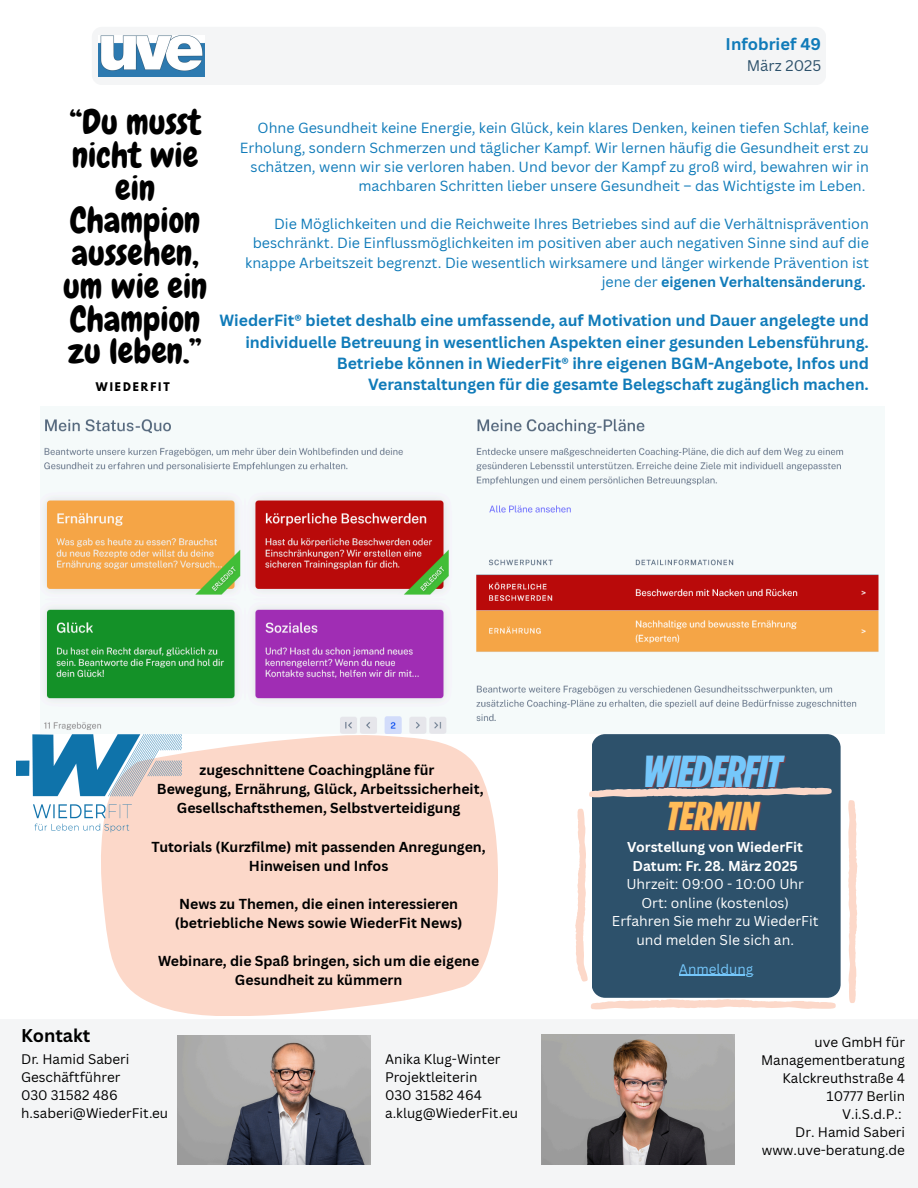
<style>
.page{position:relative;width:918px;height:1188px;background:#fff}
.page>*{position:absolute;margin:0;border:0;box-sizing:border-box;transform-origin:0 0}
.t1{font:italic 900 44.55px "Gotham Condensed";letter-spacing:-.025em;color:#75c7fb}
.t2{font:italic 900 40.05px "Gotham Condensed";color:#ffbd59}
.t3{font:34.5px/32.7px "Chewy";color:#000;text-align:center}
.t4{font:700 18px "Canva Sans";color:#000}
.t5{font:700 16.5px "Canva Sans";color:#107bb9}
.t6{font:700 15.75px/21.5px "Canva Sans";color:#107bb9;text-align:right}
.t7{font:15px "Canva Sans";color:#2d516b}
.t8{font:14.25px/19.2px "Canva Sans";color:#107bb9;text-align:right}
.t9{font:700 14.1px/19.2px "Canva Sans";color:#000;text-align:center}
.t10{font:13.95px/18.6px "Canva Sans";color:#fff;text-align:center}
.t11{font:700 13.95px "Canva Sans";color:#fff}
.t12{font:13.5px/18px "Canva Sans";color:#000;text-align:right}
.t13{font:13.5px "Canva Sans";color:#75c7fb}
.t14{font:700 10.65px "League Spartan";letter-spacing:.18em;color:#000}
.s1{font-weight:700}
</style>
<div class="page">
<div style="left:0;top:1020px;width:918px;height:168px;background:#f4f5f6"></div>
<div style="left:92px;top:27px;width:734px;height:58px;background:#f4f5f6;border-radius:10px"></div>
<img style="left:99px;top:35px;width:105px;height:42px">
<img style="left:541px;top:1035px;width:194px;height:129px">
<div style="left:592px;top:734px;width:249px;height:53px;background:#2d516b"></div>
<svg style="left:575px;top:787px;width:283px;height:223px;background:#566f83"></svg>
<svg style="left:101px;top:735px;width:397px;height:281px;background:#fcdbce"></svg>
<img style="left:17px;top:734px;width:164px;height:98px">
<img style="left:42px;top:418px;width:837px;height:315px">
<img style="left:177px;top:1035px;width:194px;height:129px">
<hr style="left:679px;top:975px;width:74px;height:1px;background:#75c7fb">
<p class="t5" style="left:726px;top:32px;width:97px">Infobrief 49</p>
<p class="t7" style="left:747px;top:55px;width:76px">März 2025</p>
<p class="t3" style="left:63px;top:106px;width:146px">“Du musst nicht wie ein<br>Champion aussehen, um wie ein<br>Champion zu leben.”</p>
<p class="t14" style="left:96px;top:381px;width:75px">WIEDERFIT</p>
<h3 class="t8" style="left:240px;top:118px;width:631px">Ohne Gesundheit keine Energie, kein Glück, kein klares Denken, keinen tiefen Schlaf, keine Erholung, sondern Schmerzen und täglicher Kampf. Wir lernen häufig die Gesundheit erst zu schätzen, wenn wir sie verloren haben. Und bevor der Kampf zu groß wird, bewahren wir in machbaren Schritten lieber unsere Gesundheit – das Wichtigste im Leben.</h3>
<p class="t8" style="left:245px;top:214px;width:625px">Die Möglichkeiten und die Reichweite Ihres Betriebes sind auf die Verhältnisprävention beschränkt. Die Einflussmöglichkeiten im positiven aber auch negativen Sinne sind auf die knappe Arbeitszeit begrenzt. Die wesentlich wirksamere und länger wirkende Prävention ist jene der <span class="s1">eigenen Verhaltensänderung.</span></p>
<p class="t6" style="left:220px;top:309px;width:651px">WiederFit® bietet deshalb eine umfassende, auf Motivation und Dauer angelegte und individuelle Betreuung in wesentlichen Aspekten einer gesunden Lebensführung.<br>Betriebe können in WiederFit® ihre eigenen BGM-Angebote, Infos und Veranstaltungen für die gesamte Belegschaft zugänglich machen.</p>
<h4 class="t9" style="left:200px;top:760px;width:236px">zugeschnittene Coachingpläne für</h4>
<h2 class="t9" style="left:157px;top:779px;width:328px">Bewegung, Ernährung, Glück, Arbeitssicherheit,<br>Gesellschaftsthemen, Selbstverteidigung</h2>
<h6 class="t9" style="left:152px;top:837px;width:336px">Tutorials (Kurzfilme) mit passenden Anregungen,<br>Hinweisen und Infos</h6>
<h6 class="t9" style="left:179px;top:894px;width:281px">News zu Themen, die einen interessieren</h6>
<h5 class="t9" style="left:175px;top:913px;width:289px">(betriebliche News sowie WiederFit News)</h5>
<p class="t9" style="left:158px;top:951px;width:323px">Webinare, die Spaß bringen, sich um die eigene<br>Gesundheit zu kümmern</p>
<p class="t4" style="left:21px;top:1023px;width:71px">Kontakt</p>
<p class="t12" style="left:21px;top:1050px;width:110px">Dr. Hamid Saberi</p>
<p class="t12" style="left:21px;top:1068px;width:101px">Geschäftführer</p>
<p class="t12" style="left:21px;top:1086px;width:98px">030 31582 486</p>
<p class="t12" style="left:21px;top:1104px;width:149px">h.saberi@WiederFit.eu</p>
<p class="t12" style="left:385px;top:1050px;width:117px">Anika Klug-Winter</p>
<p class="t12" style="left:385px;top:1068px;width:94px">Projektleiterin</p>
<h1 class="t12" style="left:385px;top:1086px;width:98px">030 31582 464</h1>
<p class="t12" style="left:385px;top:1104px;width:134px">a.klug@WiederFit.eu</p>
<p class="t1" style="left:643px;top:744px;width:140px">WIEDERFIT</p>
<h2 class="t2" style="left:666px;top:791px;width:94px">TERMIN</h2>
<p class="t11" style="left:627px;top:837px;width:177px">Vorstellung von WiederFit</p>
<p class="t11" style="left:632px;top:856px;width:167px">Datum: Fr. 28. März 2025</p>
<p class="t10" style="left:626px;top:875px;width:179px">Uhrzeit: 09:00 - 10:00 Uhr</p>
<p class="t10" style="left:641px;top:893px;width:149px">Ort: online (kostenlos)</p>
<p class="t10" style="left:612px;top:912px;width:208px">Erfahren Sie mehr zu WiederFit und melden SIe sich an.</p>
<p class="t13" style="left:679px;top:959px;width:76px">Anmeldung</p>
<p class="t12" style="left:761px;top:1033px;width:145px">uve GmbH für<br>Managementberatung</p>
<p class="t12" style="left:782px;top:1069px;width:124px">Kalckreuthstraße 4</p>
<p class="t12" style="left:827px;top:1087px;width:80px">10777 Berlin</p>
<p class="t12" style="left:842px;top:1105px;width:61px">V.i.S.d.P.:</p>
<p class="t12" style="left:795px;top:1123px;width:111px">Dr. Hamid Saberi</p>
<p class="t12" style="left:762px;top:1141px;width:145px">www.uve-beratung.de</p>
</div>
